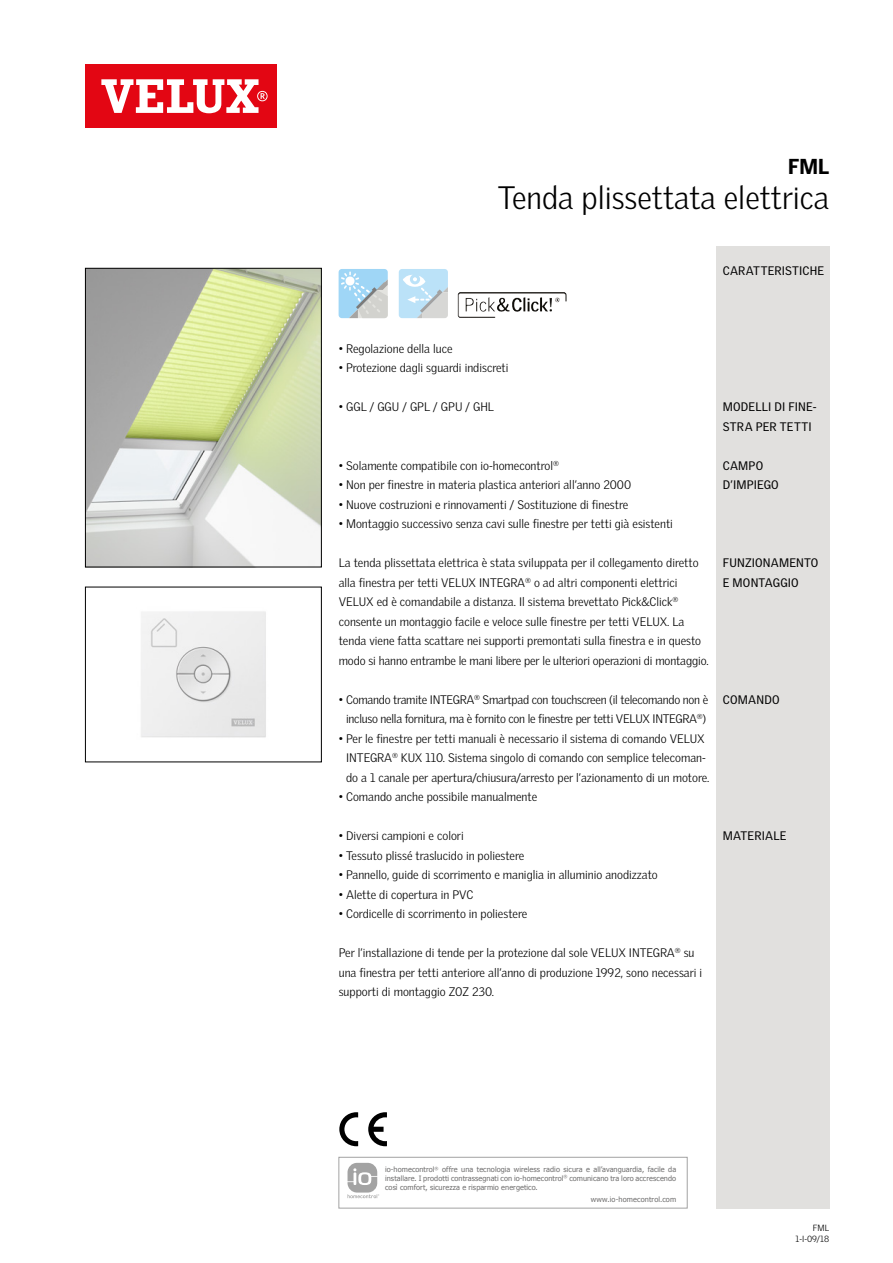
<style>
.page{position:relative;width:893px;height:1263px;background:#fff}
.page>*{position:absolute;margin:0;border:0;box-sizing:border-box;transform-origin:0 0}
.t1{font:300 31.5px "Velux Gothic";color:#000}
.t2{font:900 21px "Velux Gothic";color:#000}
.t3{font:300 12px/19.5px "Velux Gothic";color:#000}
.t4{font:300 12px/19.5px "Velux Gothic";letter-spacing:-.02em;color:#000;text-align:center}
.t5{font:12px/19.5px "Velux Gothic";letter-spacing:.015em;color:#000}
.t6{font:300 8.7px/10.5px "Velux Gothic";color:#000;text-align:right}
.t7{font:7.35px/8.9px "Tahoma";letter-spacing:.01em;color:#706f6f;text-align:justify}
</style>
<div class="page">
<div style="left:85px;top:64px;width:191px;height:64px;background:#e30613"></div>
<svg style="left:101px;top:79px;width:167px;height:34px"></svg>
<div style="left:716px;top:247px;width:113px;height:962px;background:#e1e0de"></div>
<svg style="left:399px;top:269px;width:49px;height:49px;background:#c5dfee"></svg>
<svg style="left:339px;top:269px;width:49px;height:49px;background:#b4d3e5"></svg>
<svg style="left:368px;top:1112px;width:19px;height:34px"></svg>
<svg style="left:339px;top:1112px;width:19px;height:34px"></svg>
<img style="left:458px;top:292px;width:108px;height:26px">
<img style="left:87px;top:270px;width:233px;height:295px">
<div style="left:85px;top:268px;width:237px;height:299px;border:1px solid #000"></div>
<img style="left:141px;top:611px;width:125px;height:127px">
<div style="left:85px;top:587px;width:237px;height:175px;border:1px solid #000"></div>
<div style="left:339px;top:1157px;width:348px;height:51px;border:1px solid #a3a3a3"></div>
<svg style="left:348px;top:1163px;width:31px;height:35px"></svg>
<h2 class="t2" style="left:788px;top:153px;width:42px">FML</h2>
<h1 class="t1" style="left:498px;top:179px;width:333px">Tenda plissettata elettrica</h1>
<p class="t5" style="left:723px;top:260px;width:103px">CARATTERISTICHE</p>
<p class="t3" style="left:339px;top:338px;width:115px">• Regolazione della luce</p>
<p class="t3" style="left:339px;top:358px;width:171px">• Protezione dagli sguardi indiscreti</p>
<p class="t3" style="left:339px;top:397px;width:157px">• GGL / GGU / GPL / GPU / GHL</p>
<p class="t3" style="left:339px;top:455px;width:222px">• Solamente compatibile con io-homecontrol<sup>®</sup></p>
<p class="t3" style="left:339px;top:475px;width:294px">• Non per finestre in materia plastica anteriori all’anno 2000</p>
<p class="t3" style="left:339px;top:494px;width:291px">• Nuove costruzioni e rinnovamenti / Sostituzione di finestre</p>
<p class="t3" style="left:339px;top:514px;width:336px">• Montaggio successivo senza cavi sulle finestre per tetti già esistenti</p>
<p class="t3" style="left:339px;top:553px;width:371px">La tenda plissettata elettrica è stata sviluppata per il collegamento diretto alla finestra per tetti VELUX INTEGRA<sup>®</sup> o ad altri componenti elettrici VELUX ed è comandabile a distanza. Il sistema brevettato Pick&amp;Click<sup>® </sup>consente un montaggio facile e veloce sulle finestre per tetti VELUX. La tenda viene fatta scattare nei supporti premontati sulla finestra e in questo modo si hanno entrambe le mani libere per le ulteriori operazioni di montaggio.</p>
<p class="t4" style="left:339px;top:689px;width:371px">• Comando tramite INTEGRA<sup>®</sup> Smartpad con touchscreen (il telecomando non è incluso nella fornitura, ma è fornito con le finestre per tetti VELUX INTEGRA<sup>®</sup>)</p>
<p class="t3" style="left:346px;top:728px;width:365px;text-indent:-7px">• Per le finestre per tetti manuali è necessario il sistema di comando VELUX<br>INTEGRA<sup>®</sup> KUX 110. Sistema singolo di comando con semplice telecoman&shy;do a 1 canale per apertura/chiusura/arresto per l’azionamento di un motore.</p>
<p class="t3" style="left:339px;top:787px;width:200px">• Comando anche possibile manualmente</p>
<p class="t3" style="left:339px;top:826px;width:126px">• Diversi campioni e colori</p>
<p class="t3" style="left:339px;top:845px;width:187px">• Tessuto plissé traslucido in poliestere</p>
<p class="t3" style="left:339px;top:865px;width:320px">• Pannello, guide di scorrimento e maniglia in alluminio anodizzato</p>
<p class="t3" style="left:339px;top:884px;width:136px">• Alette di copertura in PVC</p>
<p class="t3" style="left:339px;top:904px;width:190px">• Cordicelle di scorrimento in poliestere</p>
<p class="t3" style="left:339px;top:943px;width:365px">Per l’installazione di tende per la protezione dal sole VELUX INTEGRA<sup>®</sup> su una finestra per tetti anteriore all’anno di produzione 1992, sono necessari i supporti di montaggio ZOZ 230.</p>
<p class="t5" style="left:723px;top:397px;width:95px">MODELLI DI FINE-<br>STRA PER TETTI</p>
<p class="t5" style="left:723px;top:455px;width:57px">CAMPO<br>D’IMPIEGO</p>
<p class="t5" style="left:723px;top:553px;width:97px">FUNZIONAMENTO<br>E MONTAGGIO</p>
<p class="t5" style="left:723px;top:689px;width:58px">COMANDO</p>
<p class="t5" style="left:723px;top:826px;width:65px">MATERIALE</p>
<p class="t7" style="left:385px;top:1164px;width:293px">io-homecontrol<sup>®</sup> offre una tecnologia wireless radio sicura e all’avanguardia, facile da installare. I prodotti contrassegnati con io-homecontrol<sup>®</sup> comunicano tra loro accrescendo così comfort, sicurezza e risparmio energetico.</p>
<p class="t7" style="left:591px;top:1194px;width:87px">www.io-homecontrol.com</p>
<p class="t6" style="left:796px;top:1223px;width:35px">FML<br>1-I-09/18</p>
</div>
